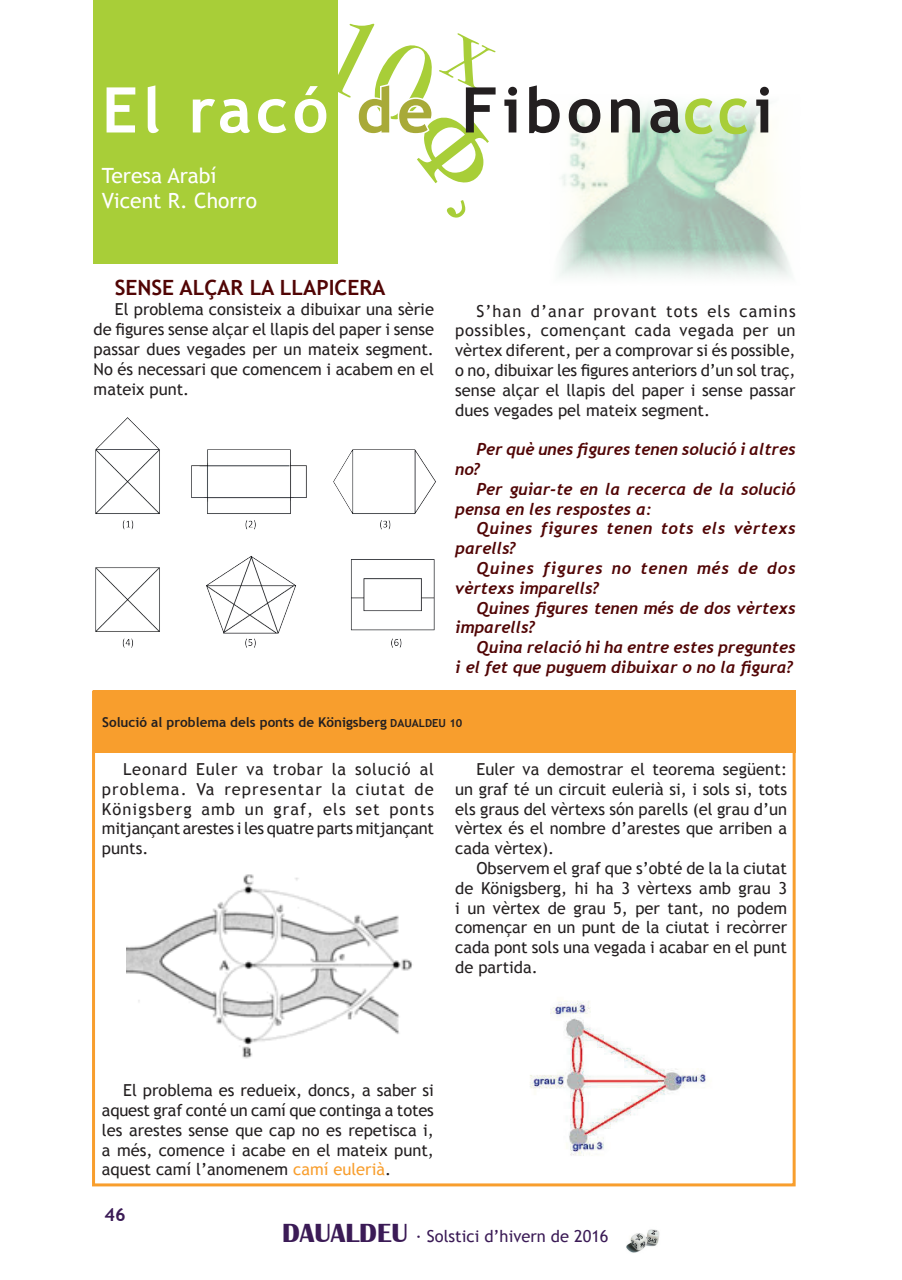
<style>
.page{position:relative;width:902px;height:1280px;background:#fff}
.page>*{position:absolute;margin:0;border:0;box-sizing:border-box;transform-origin:0 0}
.t1{font:700 63px "Trebuchet MS";letter-spacing:.07em;color:#231f20}
.t2{font:21px/25.2px "Trebuchet MS";color:#fff}
.t3{font:700 21px "Trebuchet MS";color:#510505}
.t4{font:700 18px "Trebuchet MS";color:#3b1b56}
.t5{font:16.5px/19.8px "Trebuchet MS";color:#231f20;text-align:justify}
.t6{font:italic 700 16.5px/19.8px "Trebuchet";color:#510505}
.t7{font:italic 700 16.5px/19.8px "Trebuchet";letter-spacing:.05em;color:#510505}
.t8{font:italic 700 16.5px/19.8px "Trebuchet";letter-spacing:.03em;color:#510505}
.t9{font:16.5px "Trebuchet MS";color:#3b1b56}
.t10{font:700 13.5px "Trebuchet MS";color:#231f20}
.s1{color:#fff}
.s2{color:#a8aa38}
.s3{font-size:66px;color:#a8ce38}
.s4{font-size:11.1px}
.s5{color:#f89e2d}
.s6{font-family:"Britannic";font-weight:700;font-size:27px}
</style>
<div class="page">
<img style="left:626px;top:1229px;width:34px;height:24px">
<div style="left:94px;top:0;width:244px;height:263px;background:#a8ce38"></div>
<img style="left:559px;top:103px;width:232px;height:174px">
<div style="left:94px;top:691px;width:701px;height:62px;background:#f89e2d"></div>
<div style="left:92px;top:691px;width:703px;height:495px;border:3px solid #f89e2d"></div>
<img style="left:95px;top:417px;width:341px;height:231px">
<img style="left:127px;top:874px;width:285px;height:185px">
<img style="left:530px;top:1000px;width:176px;height:156px">
<h1 class="t1" style="left:102px;top:71px;width:672px"><span class="s1">El racó</span> <span class="s2">de</span> Fibona<span class="s3">cc</span>i</h1>
<p class="t2" style="left:102px;top:163px;width:157px">Teresa Arabí<br>Vicent R. Chorro</p>
<p class="t3" style="left:115px;top:275px;width:272px">SENSE ALÇAR LA LLAPICERA</p>
<p class="t5" style="left:94px;top:300px;width:342px;text-indent:21px">El problema consisteix a dibuixar una sèrie de figures sense alçar el llapis del paper i sense passar dues vegades per un mateix segment.<br>No és necessari que comencem i acabem en el mateix punt.</p>
<p class="t5" style="left:455px;top:301px;width:342px;text-indent:21px">S’han d’anar provant tots els camins possibles, començant cada vegada per un vèrtex diferent, per a comprovar si és possible, o no, dibuixar les figures anteriors d’un sol traç, sense alçar el llapis del paper i sense passar dues vegades pel mateix segment.</p>
<p class="t6" style="left:455px;top:440px;width:342px;text-indent:21px">Per què unes figures tenen solució i altres no?</p>
<p class="t6" style="left:455px;top:479px;width:342px;text-indent:21px">Per guiar-te en la recerca de la solució pensa en les respostes a:</p>
<p class="t8" style="left:455px;top:519px;width:342px;text-indent:21px">Quines figures tenen tots els vèrtexs parells?</p>
<p class="t7" style="left:455px;top:558px;width:342px;text-indent:21px">Quines figures no tenen més de dos vèrtexs imparells?</p>
<p class="t6" style="left:455px;top:598px;width:342px;text-indent:21px">Quines figures tenen més de dos vèrtexs imparells?</p>
<p class="t6" style="left:455px;top:638px;width:342px;text-align:right">Quina relació hi ha entre estes preguntes<br>i el fet que puguem dibuixar o no la figura?</p>
<p class="t10" style="left:102px;top:713px;width:362px">Solució al problema dels ponts de Königsberg <span class="s4">DAUALDEU 10</span></p>
<p class="t5" style="left:102px;top:759px;width:333px;text-indent:21px">Leonard Euler va trobar la solució al problema. Va representar la ciutat de Königsberg amb un graf, els set ponts mitjançant arestes i les quatre parts mitjançant punts.</p>
<p class="t5" style="left:455px;top:759px;width:333px;text-indent:21px">Euler va demostrar el teorema següent: un graf té un circuit eulerià si, i sols si, tots els graus del vèrtexs són parells (el grau d’un vèrtex és el nombre d’arestes que arriben a cada vèrtex).</p>
<p class="t5" style="left:455px;top:858px;width:333px;text-indent:21px">Observem el graf que s’obté de la la ciutat de Königsberg, hi ha 3 vèrtexs amb grau 3 i un vèrtex de grau 5, per tant, no podem començar en un punt de la ciutat i recòrrer cada pont sols una vegada i acabar en el punt de partida.</p>
<p class="t5" style="left:102px;top:1081px;width:333px;text-indent:21px">El problema es redueix, doncs, a saber si aquest graf conté un camí que continga a totes les arestes sense que cap no es repetisca i, a més, comence i acabe en el mateix punt, aquest camí l’anomenem <span class="s5">camí eulerià</span>.</p>
<p class="t4" style="left:104px;top:1203px;width:23px">46</p>
<p class="t9" style="left:282px;top:1226px;width:328px"><span class="s6">DAUALDEU</span> · Solstici d’hivern de 2016</p>
</div>
